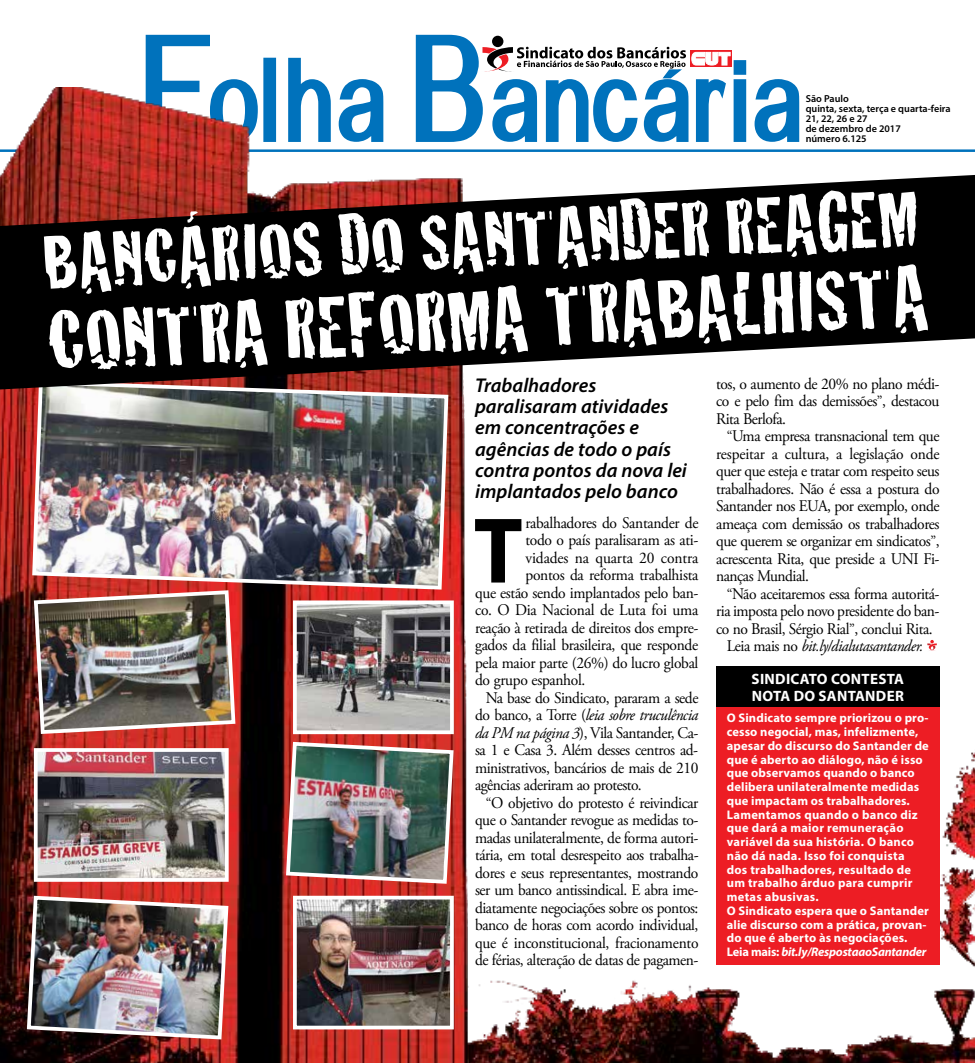
<style>
.page{position:relative;width:975px;height:1063px;background:#fff}
.page>*{position:absolute;margin:0;border:0;box-sizing:border-box;transform-origin:0 0}
.t1{font:115px "Alido";letter-spacing:.055em;color:#0072bc;scale:.81 1}
.t2{font:700 94.12px "Myriad Pro";color:#000;scale:.95 1}
.t3{font:90px "Cracked";color:#fff}
.t4{font:82.5px "Cracked";color:#fff}
.t5{font:italic 600 20px/21.2px "Myriad Pro";color:#000}
.t6{font:16.25px/17.5px "Adobe Garamond Pro";letter-spacing:-.03em;color:#000;text-align:justify;scale:.95 1}
.t7{font:italic 16.25px "Adobe Garamond Pro";letter-spacing:-.03em;color:#000;scale:.95 1}
.t8{font:16.25px "Adobe Garamond Pro";letter-spacing:-.01em;color:#000;scale:.95 1}
.t9{font:16.25px "Adobe Garamond Pro";letter-spacing:-.005em;color:#000;scale:.95 1}
.t10{font:700 15px/17.5px "Myriad Pro";letter-spacing:.02em;color:#fff}
.t11{font:700 12.5px/13.8px "Myriad Pro";letter-spacing:.01em;color:#fff}
.t12{font:600 10.12px/10.1px "Myriad Pro";color:#000}
.s1{font-size:152.5px}
.s2{font-size:15px}
.s3{font-style:normal}
.s4{font-style:italic}
</style>
<div class="page">
<img style="left:468px;top:666px;width:506px;height:397px">
<svg style="left:927px;top:640px;width:10px;height:11px"></svg>
<hr style="left:0;top:149px;width:974px;height:3px;background:#0072bc">
<svg style="left:145px;top:34px;width:106px;height:53px"></svg>
<div style="left:263px;top:58px;width:13px;height:84px;border:4px solid #0072bc"></div>
<svg style="left:288px;top:57px;width:93px;height:30px"></svg>
<svg style="left:415px;top:34px;width:385px;height:108px"></svg>
<img style="left:0;top:87px;width:468px;height:976px">
<img style="left:30px;top:389px;width:420px;height:203px">
<svg style="left:0;top:175px;width:974px;height:214px;fill:#000"></svg>
<img style="left:32px;top:588px;width:205px;height:148px">
<img style="left:298px;top:605px;width:151px;height:124px">
<div style="left:293px;top:600px;width:161px;height:134px;border:4px solid #fff"></div>
<img style="left:39px;top:753px;width:185px;height:124px">
<div style="left:34px;top:748px;width:195px;height:134px;border:4px solid #fff"></div>
<img style="left:284px;top:740px;width:171px;height:146px">
<img style="left:25px;top:894px;width:205px;height:147px">
<img style="left:298px;top:901px;width:151px;height:123px">
<div style="left:293px;top:896px;width:161px;height:133px;border:4px solid #fff"></div>
<div style="left:716px;top:667px;width:223px;height:298px;background:#ed1d24"></div>
<div style="left:716px;top:667px;width:223px;height:40px;background:#000"></div>
<h1 class="t1" style="left:141px;top:38px;width:815px"><span class="s1">F</span>olha <span class="s1">B</span>ancaria</h1>
<p class="t12" style="left:805px;top:93px;width:146px">São Paulo<br>quinta, sexta, terça e quarta-feira<br>21, 22, 26 e 27<br>de dezembro de 2017<br>número 6.125</p>
<h3 class="t4" style="left:40px;top:197px;width:878px;rotate:-3deg">BANCÁRIOS DO SANTANDER REAGEM</h3>
<h3 class="t3" style="left:43px;top:270px;width:883px;rotate:-3deg">CONTRA REFORMA TRABALHISTA</h3>
<p class="t5" style="left:475px;top:374px;width:213px">Trabalhadores paralisaram atividades em concentrações e agências de todo o país contra pontos da nova lei implantados pelo banco</p>
<p class="t6" style="left:716px;top:375px;width:236px">tos, o aumento de 20% no plano médi&shy;co e pelo fim das demissões<span class="s2">”</span>, destacou Rita Berlofa.</p>
<p class="t6" style="left:716px;top:428px;width:237px;text-indent:11px"><span class="s2">“</span>Uma empresa transnacional tem que respeitar a cultura, a legislação onde quer que esteja e tratar com respeito seus trabalhadores. Não é essa a postura do Santander nos EUA, por exemplo, onde ameaça com demissão os trabalhadores que querem se organizar em sindicatos<span class="s2">”</span>, acrescenta Rita, que preside a UNI Fi&shy;nanças Mundial.</p>
<p class="t6" style="left:726px;top:585px;width:225px"><span class="s2">“</span>Não aceitaremos essa forma autoritá-</p>
<p class="t6" style="left:716px;top:603px;width:236px">ria imposta pelo novo presidente do ban-</p>
<p class="t6" style="left:716px;top:620px;width:229px">co no Brasil, Sérgio Rial<span class="s2">”</span>, conclui Rita.</p>
<p class="t7" style="left:726px;top:636px;width:208px"><span class="s3">Leia mais no</span> bit.ly/dialutasantander.</p>
<h2 class="t2" style="left:473px;top:489px;width:53px">T</h2>
<p class="t6" style="left:525px;top:514px;width:183px">rabalhadores do Santander de</p>
<p class="t6" style="left:525px;top:532px;width:184px">todo o país paralisaram as ati-</p>
<p class="t9" style="left:525px;top:548px;width:183px">vidades na quarta 20 contra</p>
<p class="t6" style="left:525px;top:567px;width:183px">pontos da reforma trabalhista</p>
<p class="t6" style="left:475px;top:584px;width:236px">que estão sendo implantados pelo ban-</p>
<p class="t8" style="left:475px;top:600px;width:236px">co. O Dia Nacional de Luta foi uma</p>
<p class="t6" style="left:475px;top:619px;width:237px">reação à retirada de direitos dos empre-</p>
<p class="t6" style="left:475px;top:637px;width:236px">gados da filial brasileira, que responde</p>
<p class="t6" style="left:475px;top:654px;width:236px">pela maior parte (26%) do lucro global</p>
<p class="t6" style="left:475px;top:672px;width:118px">do grupo espanhol.</p>
<p class="t6" style="left:485px;top:689px;width:225px">Na base do Sindicato, pararam a sede</p>
<p class="t7" style="left:475px;top:705px;width:236px"><span class="s3">do banco, a Torre (</span>leia sobre truculência</p>
<p class="t6" style="left:475px;top:724px;width:236px"><span class="s4">da PM na página 3</span>), Vila Santander, Ca-</p>
<p class="t6" style="left:475px;top:742px;width:236px">sa 1 e Casa 3. Além desses centros ad-</p>
<p class="t6" style="left:475px;top:759px;width:236px">ministrativos, bancários de mais de 210</p>
<p class="t6" style="left:475px;top:777px;width:177px">agências aderiram ao protesto.</p>
<p class="t6" style="left:485px;top:794px;width:225px"><span class="s2">“</span>O objetivo do protesto é reivindicar</p>
<p class="t6" style="left:475px;top:812px;width:237px">que o Santander revogue as medidas to-</p>
<p class="t6" style="left:475px;top:829px;width:236px">madas unilateralmente, de forma autori-</p>
<p class="t6" style="left:475px;top:847px;width:237px">tária, em total desrespeito aos trabalha-</p>
<p class="t6" style="left:475px;top:864px;width:236px">dores e seus representantes, mostrando</p>
<p class="t6" style="left:475px;top:882px;width:236px">ser um banco antissindical. E abra ime-</p>
<p class="t6" style="left:475px;top:899px;width:236px">diatamente negociações sobre os pontos:</p>
<p class="t6" style="left:475px;top:917px;width:236px">banco de horas com acordo individual,</p>
<p class="t6" style="left:475px;top:934px;width:237px">que é inconstitucional, fracionamento</p>
<p class="t6" style="left:475px;top:952px;width:237px">de férias, alteração de datas de pagamen-</p>
<p class="t10" style="left:751px;top:669px;width:154px">SINDICATO CONTESTA<br>NOTA DO SANTANDER</p>
<p class="t11" style="left:726px;top:711px;width:203px">O Sindicato sempre priorizou o pro&shy;cesso negocial, mas, infelizmente, apesar do discurso do Santander de que é aberto ao diálogo, não é isso que observamos quando o banco delibera unilateralmente medidas que impactam os trabalhadores.<br>Lamentamos quando o banco diz que dará a maior remuneração variável da sua história. O banco não dá nada. Isso foi conquista<br>dos trabalhadores, resultado de um trabalho árduo para cumprir metas abusivas.<br>O Sindicato espera que o Santander alie discurso com a prática, provan&shy;do que é aberto às negociações.<br>Leia mais: <span class="s4">bit.ly/RespostaaoSantander</span></p>
</div>
